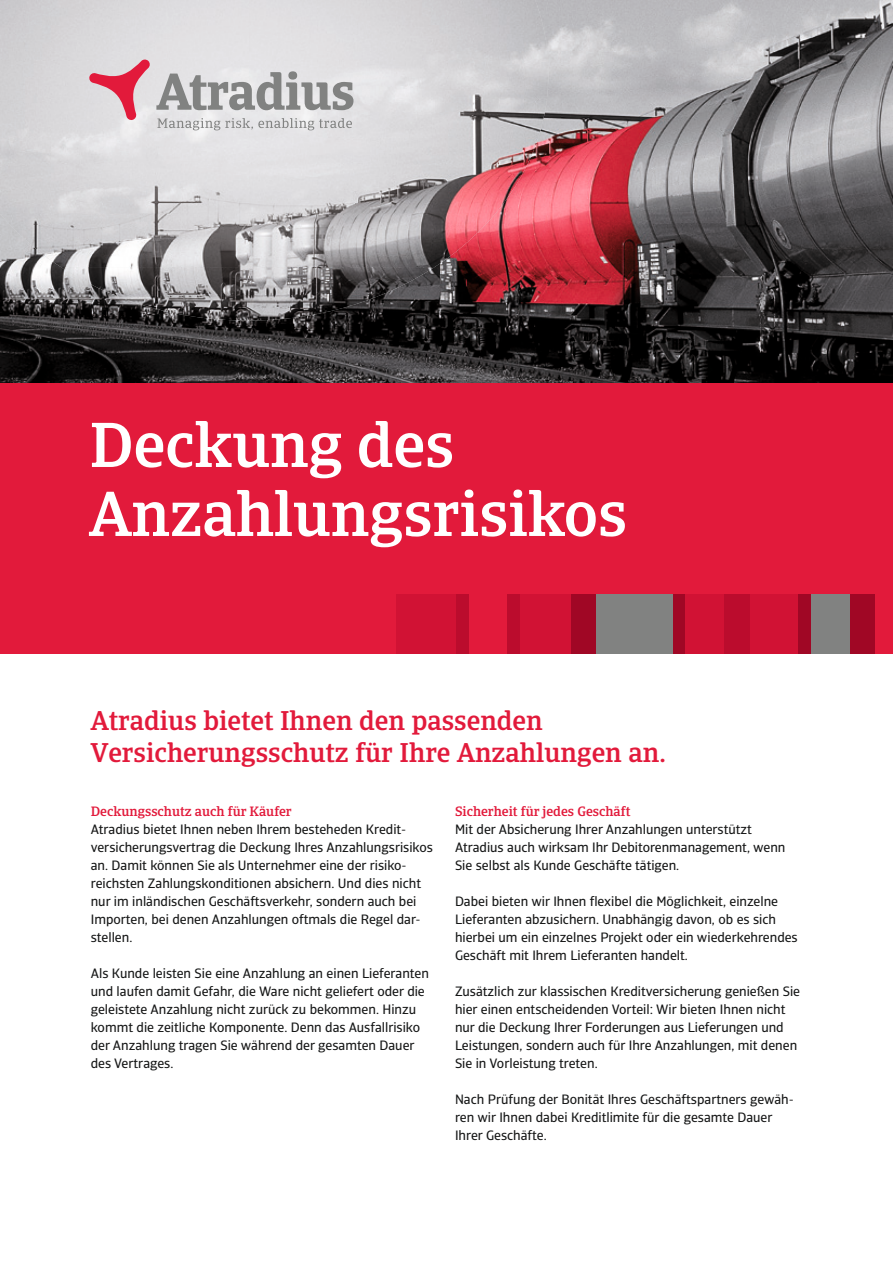
<style>
.page{position:relative;width:893px;height:1263px;background:#fff}
.page>*{position:absolute;margin:0;border:0;box-sizing:border-box;transform-origin:0 0}
.t1{font:500 63px/69px "Catalana";color:#fff}
.t2{font:500 27px/32.4px "Catalana";color:#e21a3b}
.t3{font:13.5px/18px "Catalana Sans";color:#151616}
.t4{font:500 13.5px "Catalana";color:#e21a3b}
</style>
<div class="page">
<img style="left:0;top:0;width:893px;height:384px">
<img style="left:0;top:0;width:499px;height:214px">
<img style="left:499px;top:0;width:50px;height:210px">
<img style="left:0;top:214px;width:495px;height:54px">
<img style="left:61px;top:267px;width:374px;height:54px">
<div style="left:0;top:384px;width:893px;height:234px;background:#e21a3b"></div>
<div style="left:0;top:594px;width:893px;height:60px;background:#e21a3b"></div>
<div style="left:456px;top:594px;width:13px;height:60px;background:#bb0c2d"></div>
<div style="left:396px;top:594px;width:60px;height:60px;background:#d11234"></div>
<div style="left:520px;top:594px;width:51px;height:60px;background:#d11234"></div>
<div style="left:749px;top:594px;width:49px;height:60px;background:#d11234"></div>
<div style="left:571px;top:594px;width:25px;height:60px;background:#a00725"></div>
<div style="left:724px;top:594px;width:25px;height:60px;background:#bb0c2d"></div>
<div style="left:849px;top:594px;width:26px;height:60px;background:#a00725"></div>
<div style="left:507px;top:594px;width:13px;height:60px;background:#bb0c2d"></div>
<div style="left:596px;top:594px;width:77px;height:60px;background:#818281"></div>
<div style="left:673px;top:594px;width:13px;height:60px;background:#a00725"></div>
<div style="left:686px;top:594px;width:38px;height:60px;background:#d11234"></div>
<div style="left:811px;top:594px;width:38px;height:60px;background:#818281"></div>
<div style="left:798px;top:594px;width:13px;height:60px;background:#a00725"></div>
<svg style="left:156px;top:71px;width:197px;height:39px;background:#b8b8b9"></svg>
<svg style="left:89px;top:60px;width:61px;height:61px;background:#e0a0ac"></svg>
<svg style="left:157px;top:118px;width:195px;height:12px;background:#cfced0"></svg>
<h1 class="t1" style="left:89px;top:411px;width:539px">Deckung des<br>Anzahlungsrisikos</h1>
<h2 class="t2" style="left:91px;top:704px;width:577px">Atradius bietet Ihnen den passenden<br>Versicherungsschutz für Ihre Anzahlungen an.</h2>
<p class="t4" style="left:91px;top:803px;width:202px">Deckungsschutz auch für Käufer</p>
<p class="t3" style="left:91px;top:820px;width:344px">Atradius bietet Ihnen neben Ihrem besteheden Kredit&shy;versicherungsvertrag die Deckung Ihres Anzahlungsrisikos an. Damit können Sie als Unternehmer eine der risiko&shy;reichsten Zahlungskonditionen absichern. Und dies nicht nur im inländischen Geschäftsverkehr, sondern auch bei Importen, bei denen Anzahlungen oftmals die Regel dar&shy;stellen.</p>
<p class="t3" style="left:91px;top:964px;width:340px">Als Kunde leisten Sie eine Anzahlung an einen Lieferanten und laufen damit Gefahr, die Ware nicht geliefert oder die geleistete Anzahlung nicht zurück zu bekommen. Hinzu kommt die zeitliche Komponente. Denn das Ausfallrisiko der Anzahlung tragen Sie während der gesamten Dauer des Vertrages.</p>
<p class="t4" style="left:455px;top:803px;width:177px">Sicherheit für jedes Geschäft</p>
<p class="t3" style="left:455px;top:820px;width:332px">Mit der Absicherung Ihrer Anzahlungen unterstützt<br>Atradius auch wirksam Ihr Debitorenmanagement, wenn<br>Sie selbst als Kunde Geschäfte tätigen.</p>
<p class="t3" style="left:455px;top:892px;width:344px">Dabei bieten wir Ihnen flexibel die Möglichkeit, einzelne Lieferanten abzusichern. Unabhängig davon, ob es sich hierbei um ein einzelnes Projekt oder ein wiederkehrendes Geschäft mit Ihrem Lieferanten handelt.</p>
<p class="t3" style="left:455px;top:982px;width:347px">Zusätzlich zur klassischen Kreditversicherung genießen Sie hier einen entscheidenden Vorteil: Wir bieten Ihnen nicht nur die Deckung Ihrer Forderungen aus Lieferungen und Leistungen, sondern auch für Ihre Anzahlungen, mit denen Sie in Vorleistung treten.</p>
<p class="t3" style="left:455px;top:1090px;width:340px">Nach Prüfung der Bonität Ihres Geschäftspartners gewäh&shy;ren wir Ihnen dabei Kreditlimite für die gesamte Dauer<br>Ihrer Geschäfte.</p>
</div>
